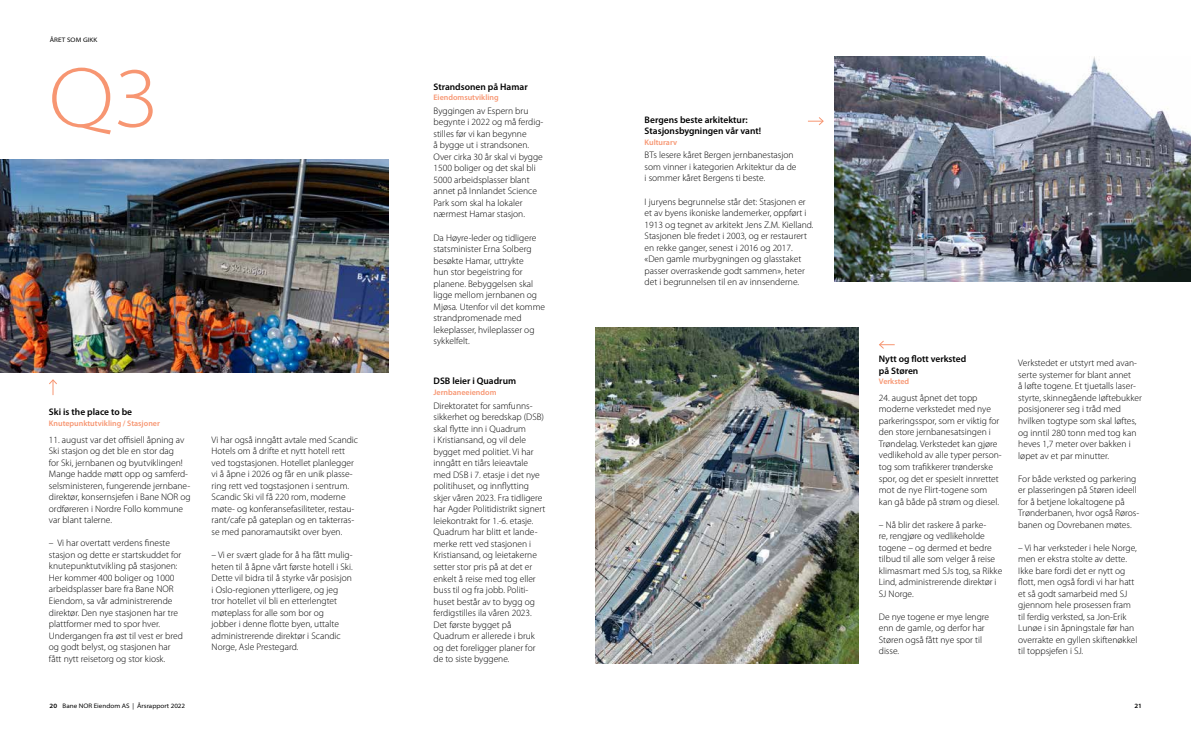
<style>
.page{position:relative;width:1191px;height:738px;background:#fff}
.page>*{position:absolute;margin:0;border:0;box-sizing:border-box;transform-origin:0 0}
.t1{font:300 semi-expanded 85.8px "Myriad Pro";color:#f79672}
.t2{font:300 9.5px/11.5px "Myriad Pro";color:#000}
.t3{font:600 9.5px/11.5px "Myriad Pro";color:#000}
.t4{font:600 8px "Myriad Pro";color:#f79672}
.t5{font:semi-expanded 6.5px "Myriad Pro";color:#000}
.t6{font:semi-expanded 6.5px "Myriad Pro";letter-spacing:.02em;color:#000}
.t7{font:600 semi-expanded 6.5px "Myriad Pro";color:#000}
.s1{font-weight:600}
</style>
<div class="page">
<img style="left:834px;top:57px;width:357px;height:224px">
<img style="left:0;top:159px;width:389px;height:213px">
<svg style="left:49px;top:379px;width:8px;height:16px"></svg>
<svg style="left:808px;top:117px;width:16px;height:9px"></svg>
<img style="left:595px;top:327px;width:263px;height:335px">
<svg style="left:879px;top:340px;width:15px;height:9px"></svg>
<p class="t6" style="left:50px;top:35px;width:49px">ÅRET SOM GIKK</p>
<h1 class="t1" style="left:49px;top:46px;width:112px">Q3</h1>
<p class="t3" style="left:49px;top:406px;width:85px">Ski is the place to be</p>
<p class="t4" style="left:49px;top:419px;width:112px">Knutepunktutvikling / Stasjoner</p>
<p class="t2" style="left:49px;top:433px;width:143px">11. august var det offisiell åpning av Ski stasjon og det ble en stor dag<br>for Ski, jernbanen og byutviklingen!<br>Mange hadde møtt opp og samferd&shy;selsministeren, fungerende jernbane&shy;direktør, konsernsjefen i Bane NOR og ordføreren i Nordre Follo kommune var blant talerne.</p>
<p class="t2" style="left:49px;top:537px;width:135px">– Vi har overtatt verdens fineste stasjon og dette er startskuddet for knutepunktutvikling på stasjonen:<br>Her kommer 400 boliger og 1000 arbeidsplasser bare fra Bane NOR Eiendom, sa vår administrerende direktør. Den nye stasjonen har tre plattformer med to spor hver.<br>Undergangen fra øst til vest er bred og godt belyst, og stasjonen har fått nytt reisetorg og stor kiosk.</p>
<p class="t2" style="left:212px;top:433px;width:148px">Vi har også inngått avtale med Scandic Hotels om å drifte et nytt hotell rett ved togstasjonen. Hotellet planlegger vi å åpne i 2026 og får en unik plasse&shy;ring rett ved togstasjonen i sentrum.<br>Scandic Ski vil få 220 rom, moderne møte- og konferansefasiliteter, restau&shy;rant/cafe på gateplan og en takterras&shy;se med panoramautsikt over byen.</p>
<p class="t2" style="left:212px;top:548px;width:143px">– Vi er svært glade for å ha fått mulig&shy;heten til å åpne vårt første hotell i Ski.<br>Dette vil bidra til å styrke vår posisjon i Oslo-regionen ytterligere, og jeg tror hotellet vil bli en etterlengtet møteplass for alle som bor og<br>jobber i denne flotte byen, uttalte administrerende direktør i Scandic Norge, Asle Prestegard.</p>
<p class="t3" style="left:433px;top:81px;width:96px">Strandsonen på Hamar</p>
<p class="t4" style="left:433px;top:93px;width:67px">Eiendomsutvikling</p>
<p class="t2" style="left:433px;top:105px;width:111px">Byggingen av Espern bru begynte i 2022 og må ferdig&shy;stilles før vi kan begynne<br>å bygge ut i strandsonen.<br>Over cirka 30 år skal vi bygge<br>1500 boliger og det skal bli<br>5000 arbeidsplasser blant annet på Innlandet Science<br>Park som skal ha lokaler nærmest Hamar stasjon.</p>
<p class="t2" style="left:433px;top:231px;width:113px">Da Høyre-leder og tidligere statsminister Erna Solberg besøkte Hamar, uttrykte<br>hun stor begeistring for planene. Bebyggelsen skal ligge mellom jernbanen og<br>Mjøsa. Utenfor vil det komme strandpromenade med lekeplasser, hvileplasser og sykkelfelt.</p>
<p class="t3" style="left:433px;top:375px;width:84px">DSB leier i Quadrum</p>
<p class="t4" style="left:433px;top:388px;width:64px">Jernbaneeiendom</p>
<p class="t2" style="left:433px;top:399px;width:113px">Direktoratet for samfunns&shy;sikkerhet og beredskap (DSB) skal flytte inn i Quadrum<br>i Kristiansand, og vil dele bygget med politiet. Vi har inngått en tiårs leieavtale med DSB i 7. etasje i det nye politihuset, og innflytting skjer våren 2023. Fra tidligere har Agder Politidistrikt signert leiekontrakt for 1.-6. etasje.<br>Quadrum har blitt et lande&shy;merke rett ved stasjonen i<br>Kristiansand, og leietakerne setter stor pris på at det er enkelt å reise med tog eller buss til og fra jobb. Politi&shy;huset består av to bygg og ferdigstilles ila våren 2023.<br>Det første bygget på<br>Quadrum er allerede i bruk og det foreligger planer for de to siste byggene.</p>
<p class="t3" style="left:644px;top:114px;width:118px">Bergens beste arkitektur:<br>Stasjonsbygningen vår vant!</p>
<p class="t4" style="left:644px;top:138px;width:34px">Kulturarv</p>
<p class="t2" style="left:644px;top:149px;width:153px">BTs lesere kåret Bergen jernbanestasjon som vinner i kategorien Arkitektur da de i sommer kåret Bergens ti beste.</p>
<p class="t2" style="left:644px;top:195px;width:170px">I juryens begrunnelse står det: Stasjonen er et av byens ikoniske landemerker, oppført i 1913 og tegnet av arkitekt Jens Z.M. Kielland.<br>Stasjonen ble fredet i 2003, og er restaurert en rekke ganger, senest i 2016 og 2017. «Den gamle murbygningen og glasstaket passer overraskende godt sammen», heter det i begrunnelsen til en av innsenderne.</p>
<p class="t3" style="left:879px;top:353px;width:89px">Nytt og flott verksted på Støren</p>
<p class="t4" style="left:879px;top:377px;width:32px">Verksted</p>
<p class="t2" style="left:879px;top:392px;width:124px">24. august åpnet det topp moderne verkstedet med nye parkeringsspor, som er viktig for den store jernbanesatsingen i<br>Trøndelag. Verkstedet kan gjøre vedlikehold av alle typer person&shy;tog som trafikkerer trønderske spor, og det er spesielt innrettet mot de nye Flirt-togene som kan gå både på strøm og diesel.</p>
<p class="t2" style="left:879px;top:518px;width:125px">– Nå blir det raskere å parke-<br>re, rengjøre og vedlikeholde togene – og dermed et bedre tilbud til alle som velger å reise klimasmart med SJs tog, sa Rikke<br>Lind, administrerende direktør i<br>SJ Norge.</p>
<p class="t2" style="left:879px;top:610px;width:112px">De nye togene er mye lengre enn de gamle, og derfor har<br>Støren også fått nye spor til disse.</p>
<p class="t2" style="left:1018px;top:357px;width:125px">Verkstedet er utstyrt med avan&shy;serte systemer for blant annet<br>å løfte togene. Et tjuetalls laser&shy;styrte, skinnegående løftebukker posisjonerer seg i tråd med hvilken togtype som skal løftes, og inntil 280 tonn med tog kan heves 1,7 meter over bakken i løpet av et par minutter.</p>
<p class="t2" style="left:1018px;top:472px;width:122px">For både verksted og parkering er plasseringen på Støren ideell for å betjene lokaltogene på<br>Trønderbanen, hvor også Røros&shy;banen og Dovrebanen møtes.</p>
<p class="t2" style="left:1018px;top:541px;width:121px">– Vi har verksteder i hele Norge, men er ekstra stolte av dette.<br>Ikke bare fordi det er nytt og flott, men også fordi vi har hatt et så godt samarbeid med SJ gjennom hele prosessen fram til ferdig verksted, sa Jon-Erik<br>Lunøe i sin åpningstale før han overrakte en gyllen skiftenøkkel til toppsjefen i SJ.</p>
<p class="t5" style="left:50px;top:701px;width:137px"><span class="s1">20</span> Bane NOR Eiendom AS | Årsrapport 2022</p>
<p class="t7" style="left:1134px;top:701px;width:9px">21</p>
</div>
